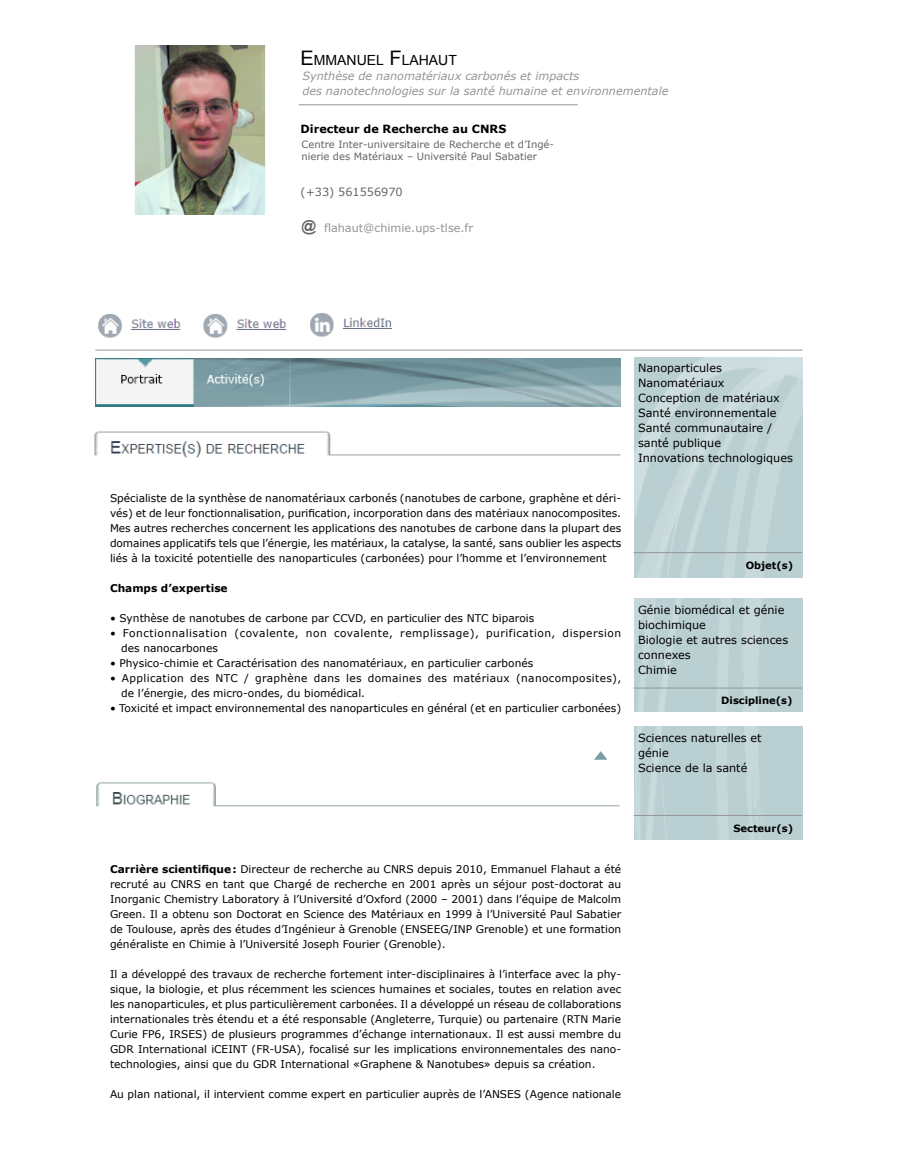
<style>
.page{position:relative;width:900px;height:1170px;background:#fff}
.page>*{position:absolute;margin:0;border:0;box-sizing:border-box;transform-origin:0 0}
.t1{font:700 15px "Arial";color:#636466}
.t2{font:14px "Arial";color:#000}
.t3{font:11.25px/15px "Verdana";color:#000}
.t4{font:italic 11.25px/15px "Verdana";color:#939598}
.t5{font:700 11.25px "Verdana";color:#000}
.t6{font:11.25px "Verdana";color:#939598}
.t7{font:11.25px "Verdana";color:#636466}
.t8{font:10.62px/15px "Verdana";color:#000;text-align:justify}
.t9{font:10.62px/15px "Verdana";letter-spacing:.03em;color:#000}
.t10{font:10.62px/15px "Verdana";letter-spacing:.045em;color:#000}
.t11{font:700 10.62px "Verdana";color:#000}
.t12{font:10px/12.5px "Verdana";color:#636466}
.t13{font:700 10px "Verdana";color:#000}
.s1{font-size:20px}
.s2{font-weight:700}
</style>
<div class="page">
<img style="left:95px;top:358px;width:525px;height:49px">
<img style="left:634px;top:357px;width:169px;height:220px">
<img style="left:634px;top:598px;width:169px;height:114px">
<img style="left:634px;top:726px;width:169px;height:114px">
<hr style="left:95px;top:350px;width:708px;height:1px;background:#939598">
<hr style="left:299px;top:104px;width:279px;height:1px;background:#939598">
<img style="left:94px;top:431px;width:527px;height:27px">
<img style="left:96px;top:782px;width:524px;height:25px">
<hr style="left:634px;top:552px;width:168px;height:1px;background:#939598">
<hr style="left:634px;top:688px;width:168px;height:1px;background:#939598">
<hr style="left:634px;top:815px;width:168px;height:1px;background:#939598">
<img style="left:98px;top:314px;width:83px;height:24px">
<img style="left:203px;top:314px;width:84px;height:24px">
<img style="left:310px;top:313px;width:82px;height:24px">
<svg style="left:594px;top:751px;width:14px;height:9px"></svg>
<img style="left:134px;top:45px;width:131px;height:170px">
<h2 class="t2" style="left:301px;top:51px;width:158px"><span class="s1">E</span>MMANUEL <span class="s1">F</span>LAHAUT</h2>
<p class="t4" style="left:302px;top:68px;width:368px">Synthèse de nanomatériaux carbonés et impacts<br>des nanotechnologies sur la santé humaine et environnementale</p>
<p class="t5" style="left:301px;top:121px;width:207px">Directeur de Recherche au CNRS</p>
<p class="t12" style="left:301px;top:138px;width:254px">Centre Inter-universitaire de Recherche et d’Ingé&shy;nierie des Matériaux – Université Paul Sabatier</p>
<p class="t7" style="left:301px;top:184px;width:104px">(+33) 561556970</p>
<p class="t6" style="left:324px;top:220px;width:151px">flahaut@chimie.ups-tlse.fr</p>
<h1 class="t1" style="left:301px;top:216px;width:16px">@</h1>
<p class="t8" style="left:110px;top:491px;width:513px">Spécialiste de la synthèse de nanomatériaux carbonés (nanotubes de carbone, graphène et déri&shy;vés) et de leur fonctionnalisation, purification, incorporation dans des matériaux nanocomposites.<br>Mes autres recherches concernent les applications des nanotubes de carbone dans la plupart des domaines applicatifs tels que l’énergie, les matériaux, la catalyse, la santé, sans oublier les aspects liés à la toxicité potentielle des nanoparticules (carbonées) pour l’homme et l’environnement</p>
<p class="t11" style="left:110px;top:581px;width:119px">Champs d’expertise</p>
<p class="t8" style="left:110px;top:611px;width:426px">• Synthèse de nanotubes de carbone par CCVD, en particulier des NTC biparois</p>
<p class="t10" style="left:121px;top:626px;width:501px;text-indent:-11px">• Fonctionnalisation (covalente, non covalente, remplissage), purification, dispersion des nanocarbones</p>
<p class="t8" style="left:110px;top:656px;width:425px">• Physico-chimie et Caractérisation des nanomatériaux, en particulier carbonés</p>
<p class="t9" style="left:121px;top:671px;width:502px;text-indent:-11px">• Application des NTC / graphène dans les domaines des matériaux (nanocomposites), de l’énergie, des micro-ondes, du biomédical.</p>
<p class="t8" style="left:110px;top:701px;width:513px">• Toxicité et impact environnemental des nanoparticules en général (et en particulier carbonées)</p>
<p class="t3" style="left:638px;top:360px;width:156px">Nanoparticules<br>Nanomatériaux<br>Conception de matériaux<br>Santé environnementale<br>Santé communautaire / santé publique<br>Innovations technologiques</p>
<p class="t13" style="left:746px;top:558px;width:49px">Objet(s)</p>
<p class="t3" style="left:638px;top:602px;width:152px">Génie biomédical et génie biochimique<br>Biologie et autres sciences connexes<br>Chimie</p>
<p class="t13" style="left:721px;top:693px;width:73px">Discipline(s)</p>
<p class="t3" style="left:638px;top:730px;width:125px">Sciences naturelles et génie<br>Science de la santé</p>
<p class="t8" style="left:110px;top:861px;width:513px"><span class="s2">Carrière scientifique:</span> Directeur de recherche au CNRS depuis 2010, Emmanuel Flahaut a été recruté au CNRS en tant que Chargé de recherche en 2001 après un séjour post-doctorat au Inorganic Chemistry Laboratory à l’Université d’Oxford (2000 – 2001) dans l’équipe de Malcolm Green. Il a obtenu son Doctorat en Science des Matériaux en 1999 à l’Université Paul Sabatier de Toulouse, après des études d’Ingénieur à Grenoble (ENSEEG/INP Grenoble) et une formation généraliste en Chimie à l’Université Joseph Fourier (Grenoble).</p>
<p class="t8" style="left:110px;top:966px;width:513px">Il a développé des travaux de recherche fortement inter-disciplinaires à l’interface avec la phy&shy;sique, la biologie, et plus récemment les sciences humaines et sociales, toutes en relation avec les nanoparticules, et plus particulièrement carbonées. Il a développé un réseau de collaborations internationales très étendu et a été responsable (Angleterre, Turquie) ou partenaire (RTN Marie Curie FP6, IRSES) de plusieurs programmes d’échange internationaux. Il est aussi membre du GDR International iCEINT (FR-USA), focalisé sur les implications environnementales des nano&shy;technologies, ainsi que du GDR International «Graphene &amp; Nanotubes» depuis sa création.</p>
<p class="t8" style="left:110px;top:1086px;width:513px">Au plan national, il intervient comme expert en particulier auprès de l’ANSES (Agence nationale</p>
<p class="t13" style="left:733px;top:821px;width:61px">Secteur(s)</p>
</div>
